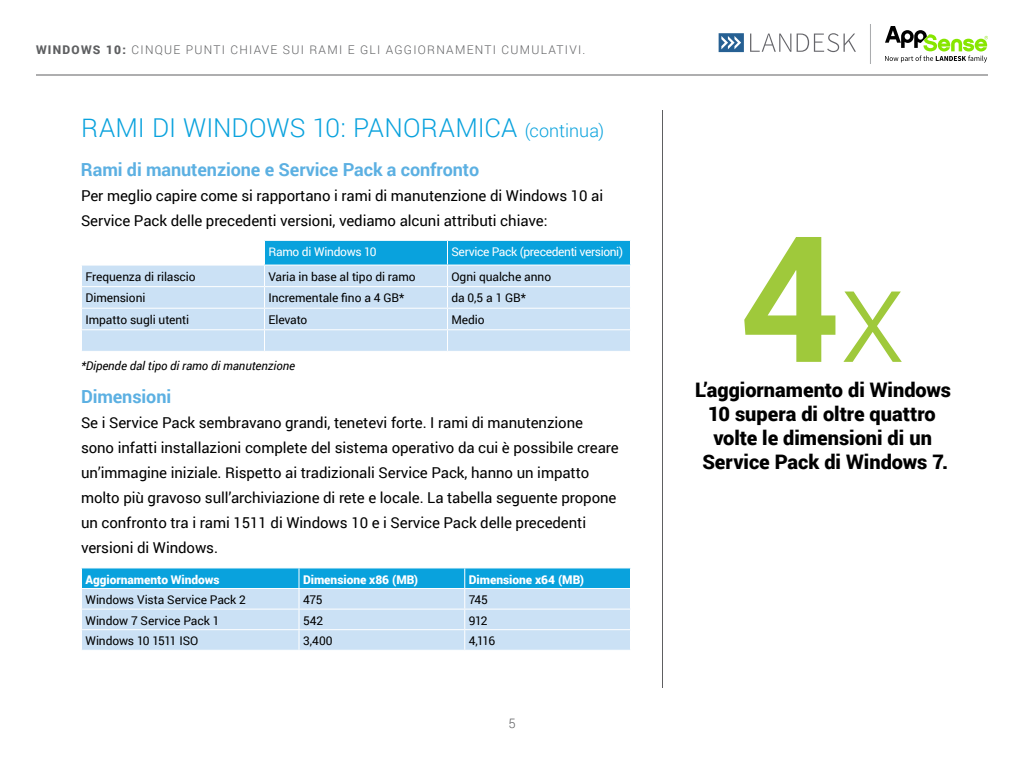
<style>
.page{position:relative;width:1024px;height:768px;background:#fff}
.page>*{position:absolute;margin:0;border:0;box-sizing:border-box;transform-origin:0 0}
.t1{font:300 26px "Roboto";color:#09a2dd}
.t2{font:900 20px/24px "Roboto";color:#000;text-align:center}
.t3{font:700 18px "Roboto";letter-spacing:-.005em;color:#5cb0e2}
.t4{font:15px/25px "Roboto";letter-spacing:-.005em;color:#000}
.t5{font:300 13px "Roboto";color:#5e5f61}
.t6{font:12px "Roboto";letter-spacing:-.005em;color:#000}
.t7{font:300 12px "Roboto";letter-spacing:.105em;color:#5e5f61}
.t8{font:900 12px "Roboto";letter-spacing:-.005em;color:#fff}
.t9{font:12px "Roboto";letter-spacing:-.03em;color:#fff}
.t10{font:italic 12px "Roboto";letter-spacing:-.005em;color:#000}
.s1{font-weight:900}
.s2{font-size:18px}
</style>
<div class="page">
<hr style="left:36px;top:75px;width:952px;height:1px;background:#5e5f61">
<hr style="left:662px;top:110px;width:1px;height:578px;background:#5e5f61">
<svg style="left:719px;top:33px;width:25px;height:19px"></svg>
<svg style="left:750px;top:34px;width:41px;height:18px"></svg>
<svg style="left:797px;top:33px;width:59px;height:19px"></svg>
<svg style="left:885px;top:26px;width:103px;height:36px"></svg>
<hr style="left:870px;top:24px;width:1px;height:40px;background:#aaacae">
<div style="left:82px;top:266px;width:182px;height:85px;background:#cbe1f5"></div>
<hr style="left:81px;top:286px;width:183px;height:1px;background:#fff">
<hr style="left:81px;top:308px;width:183px;height:1px;background:#fff">
<hr style="left:81px;top:329px;width:183px;height:1px;background:#fff">
<svg style="left:264px;top:240px;width:367px;height:111px;background:#a4d5f0"></svg>
<svg style="left:81px;top:568px;width:550px;height:82px;background:#a0d4ef"></svg>
<svg style="left:744px;top:237px;width:91px;height:125px"></svg>
<svg style="left:843px;top:292px;width:59px;height:70px"></svg>
<p class="t7" style="left:36px;top:42px;width:551px"><span class="s1">WINDOWS 10:</span> CINQUE PUNTI CHIAVE SUI RAMI E GLI AGGIORNAMENTI CUMULATIVI.</p>
<h1 class="t1" style="left:81px;top:110px;width:525px">RAMI DI WINDOWS 10: PANORAMICA <span class="s2">(continua)</span></h1>
<p class="t3" style="left:81px;top:157px;width:400px">Rami di manutenzione e Service Pack a confronto</p>
<p class="t4" style="left:81px;top:182px;width:524px">Per meglio capire come si rapportano i rami di manutenzione di Windows 10 ai<br>Service Pack delle precedenti versioni, vediamo alcuni attributi chiave:</p>
<p class="t9" style="left:268px;top:243px;width:110px">Ramo di Windows 10</p>
<p class="t9" style="left:452px;top:243px;width:173px">Service Pack (precedenti versioni)</p>
<p class="t6" style="left:86px;top:268px;width:112px">Frequenza di rilascio</p>
<p class="t6" style="left:268px;top:268px;width:149px">Varia in base al tipo di ramo</p>
<p class="t6" style="left:452px;top:268px;width:101px">Ogni qualche anno</p>
<p class="t6" style="left:86px;top:290px;width:61px">Dimensioni</p>
<p class="t6" style="left:268px;top:290px;width:137px">Incrementale fino a 4 GB*</p>
<p class="t6" style="left:452px;top:290px;width:76px">da 0,5 a 1 GB*</p>
<p class="t6" style="left:86px;top:311px;width:105px">Impatto sugli utenti</p>
<p class="t6" style="left:268px;top:311px;width:40px">Elevato</p>
<p class="t6" style="left:452px;top:311px;width:35px">Medio</p>
<p class="t10" style="left:81px;top:357px;width:216px">*Dipende dal tipo di ramo di manutenzione</p>
<p class="t3" style="left:81px;top:384px;width:92px">Dimensioni</p>
<p class="t4" style="left:81px;top:410px;width:539px">Se i Service Pack sembravano grandi, tenetevi forte. I rami di manutenzione sono infatti installazioni complete del sistema operativo da cui è possibile creare un’immagine iniziale. Rispetto ai tradizionali Service Pack, hanno un impatto molto più gravoso sull’archiviazione di rete e locale. La tabella seguente propone un confronto tra i rami 1511 di Windows 10 e i Service Pack delle precedenti versioni di Windows.</p>
<p class="t8" style="left:86px;top:571px;width:136px">Aggiornamento Windows</p>
<p class="t8" style="left:303px;top:571px;width:117px">Dimensione x86 (MB)</p>
<p class="t8" style="left:469px;top:571px;width:117px">Dimensione x64 (MB)</p>
<p class="t6" style="left:86px;top:591px;width:162px">Windows Vista Service Pack 2</p>
<p class="t6" style="left:303px;top:591px;width:21px">475</p>
<p class="t6" style="left:469px;top:591px;width:21px">745</p>
<p class="t6" style="left:86px;top:612px;width:135px">Window 7 Service Pack 1</p>
<p class="t6" style="left:303px;top:612px;width:22px">542</p>
<p class="t6" style="left:469px;top:612px;width:20px">912</p>
<p class="t6" style="left:86px;top:633px;width:114px">Windows 10 1511 ISO</p>
<p class="t6" style="left:303px;top:633px;width:31px">3,400</p>
<p class="t6" style="left:469px;top:633px;width:28px">4,116</p>
<p class="t5" style="left:508px;top:715px;width:9px">5</p>
<h2 class="t2" style="left:695px;top:377px;width:258px">L’aggiornamento di Windows<br>10 supera di oltre quattro volte le dimensioni di un<br>Service Pack di Windows 7.</h2>
</div>
